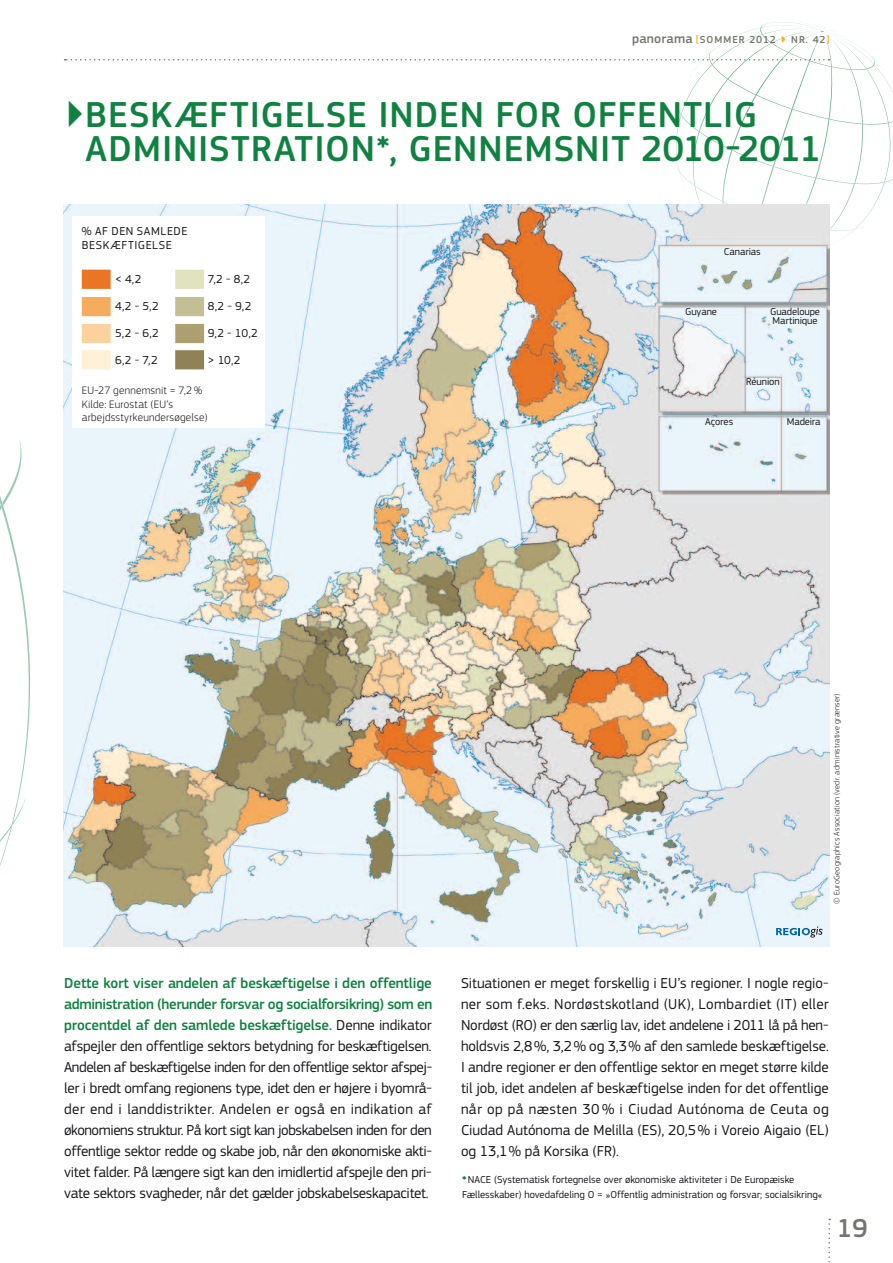
<style>
.page{position:relative;width:893px;height:1263px;background:#fff}
.page>*{position:absolute;margin:0;border:0;box-sizing:border-box;transform-origin:0 0}
.t1{font:500 37.5px "PF Square Sans Pro";letter-spacing:.02em;color:#0f8241}
.t2{font:500 37.5px "PF Square Sans Pro";letter-spacing:-.025em;color:#0f8241}
.t3{font:500 27px "PF Square Sans Pro";color:#73766f}
.t4{font:15px/21px "PF Square Sans Pro";letter-spacing:-.02em;color:#1a181b;text-align:justify}
.t5{font:12px "PF Square Sans Pro";color:#1a181b}
.t6{font:300 11.25px/13.5px "PF Square Sans Pro";letter-spacing:.02em;color:#1a181b}
.t7{font:10.5px/15px "PF Square Sans Pro";color:#1a181b}
.t8{font:500 10.5px "PF Square Sans Pro";letter-spacing:.095em;color:#73766f}
.t9{font:10.35px/9.6px "PF Square Sans Pro";letter-spacing:-.005em;color:#1a181b}
.t10{font:300 8.25px "PF Square Sans Pro";letter-spacing:.025em;color:#1a181b}
.s1{font-size:13.5px}
.s2{color:#f6ae1b}
.s3{font-weight:500;color:#0f8241}
.s4{font-weight:700;color:#0f8241}
</style>
<div class="page">
<svg style="left:0;top:440px;width:31px;height:426px"></svg>
<img style="left:64px;top:204px;width:765px;height:742px">
<svg style="left:776px;top:926px;width:46px;height:11px"></svg>
<div style="left:72px;top:216px;width:193px;height:211px;background:#fff"></div>
<svg style="left:82px;top:270px;width:29px;height:19px"></svg>
<svg style="left:82px;top:297px;width:29px;height:19px"></svg>
<svg style="left:82px;top:324px;width:29px;height:19px"></svg>
<svg style="left:82px;top:350px;width:29px;height:19px"></svg>
<svg style="left:175px;top:324px;width:29px;height:19px"></svg>
<svg style="left:175px;top:270px;width:29px;height:19px"></svg>
<svg style="left:175px;top:297px;width:29px;height:19px"></svg>
<svg style="left:175px;top:350px;width:29px;height:19px"></svg>
<svg style="left:828px;top:1219px;width:2px;height:44px"></svg>
<svg style="left:65px;top:22px;width:828px;height:231px"></svg>
<p class="t8" style="left:632px;top:33px;width:199px"><span class="s1">panorama</span> <span class="s2">[</span>SoMMER 2012 <span class="s2">▶</span> Nr. 42<span class="s2">]</span></p>
<h1 class="t1" style="left:64px;top:92px;width:165px">▶BESKÆFTIGE</h1>
<h1 class="t1" style="left:305px;top:92px;width:212px">LSE INDEN FOR</h1>
<h1 class="t1" style="left:572px;top:92px;width:22px">OFFE</h1>
<h1 class="t1" style="left:658px;top:92px;width:81px">NTLIG</h1>
<h1 class="t1" style="left:86px;top:127px;width:133px">ADMINISTRATIO</h1>
<h1 class="t1" style="left:351px;top:127px;width:177px">N*, GENNEMS</h1>
<h1 class="t2" style="left:575px;top:127px;width:247px">NIT 2010-2011</h1>
<p class="t5" style="left:82px;top:224px;width:38px">% af den</p>
<p class="t5" style="left:137px;top:224px;width:9px">samlede</p>
<p class="t5" style="left:82px;top:238px;width:8px">beskæftigelse</p>
<p class="t5" style="left:115px;top:272px;width:28px">&lt; 4,2</p>
<p class="t5" style="left:115px;top:299px;width:45px">4,2 - 5,2</p>
<p class="t5" style="left:115px;top:326px;width:45px">5,2 - 6,2</p>
<p class="t5" style="left:115px;top:353px;width:44px">6,2 - 7,2</p>
<p class="t5" style="left:208px;top:272px;width:44px">7,2 - 8,2</p>
<p class="t5" style="left:208px;top:299px;width:45px">8,2 - 9,2</p>
<p class="t5" style="left:208px;top:326px;width:52px">9,2 - 10,2</p>
<p class="t5" style="left:208px;top:353px;width:34px">&gt; 10,2</p>
<p class="t6" style="left:82px;top:383px;width:127px">EU-27 gennemsnit = 7,2%<br>Kilde: Eurostat (EU’s arbejdsstyrkeundersøgelse)</p>
<p class="t9" style="left:724px;top:247px;width:38px">Canarias</p>
<p class="t9" style="left:685px;top:306px;width:33px">Guyane</p>
<p class="t9" style="left:770px;top:306px;width:51px">Guadeloupe<br>Martinique</p>
<p class="t9" style="left:746px;top:377px;width:35px">Réunion</p>
<p class="t9" style="left:705px;top:417px;width:29px">Açores</p>
<p class="t9" style="left:787px;top:417px;width:35px">Madeira</p>
<p class="t10" style="left:832px;top:904px;width:211px;rotate:-90deg">© EuroGeographics Association (vedr. administrative grænser)</p>
<p class="t4" style="left:64px;top:972px;width:370px"><span class="s3">Dette kort viser andelen af beskæftigelse i den offentlige administration (herunder forsvar og socialforsikring) som en procentdel af den samlede beskæftigelse.</span> Denne indikator afspejler den offentlige sektors betydning for beskæftigelsen.<br>Andelen af beskæftigelse inden for den offentlige sektor afspej&shy;ler i bredt omfang regionens type, idet den er højere i byområ&shy;der end i landdistrikter. Andelen er også en indikation af økonomiens struktur. På kort sigt kan jobskabelsen inden for den offentlige sektor redde og skabe job, når den økonomiske akti&shy;vitet falder. På længere sigt kan den imidlertid afspejle den pri&shy;vate sektors svagheder, når det gælder jobskabelseskapacitet.</p>
<p class="t4" style="left:461px;top:972px;width:369px">Situationen er meget forskellig i EU’s regioner. I nogle regio&shy;ner som f.eks. Nordøstskotland (UK), Lombardiet (IT) eller Nordøst (RO) er den særlig lav, idet andelene i 2011 lå på hen&shy;holdsvis 2,8%, 3,2% og 3,3% af den samlede beskæftigelse.<br>I andre regioner er den offentlige sektor en meget større kilde til job, idet andelen af beskæftigelse inden for det offentlige når op på næsten 30 % i Ciudad Autónoma de Ceuta og Ciudad Autónoma de Melilla (ES), 20,5% i Voreio Aigaio (EL) og 13,1% på Korsika (FR).</p>
<p class="t7" style="left:462px;top:1172px;width:362px"><span class="s4">*</span>NACE (Systematisk fortegnelse over økonomiske aktiviteter i De Europæiske<br>Fællesskaber) hovedafdeling O = »Offentlig administration og forsvar; socialsikring«</p>
<h2 class="t3" style="left:837px;top:1212px;width:32px">19</h2>
</div>
